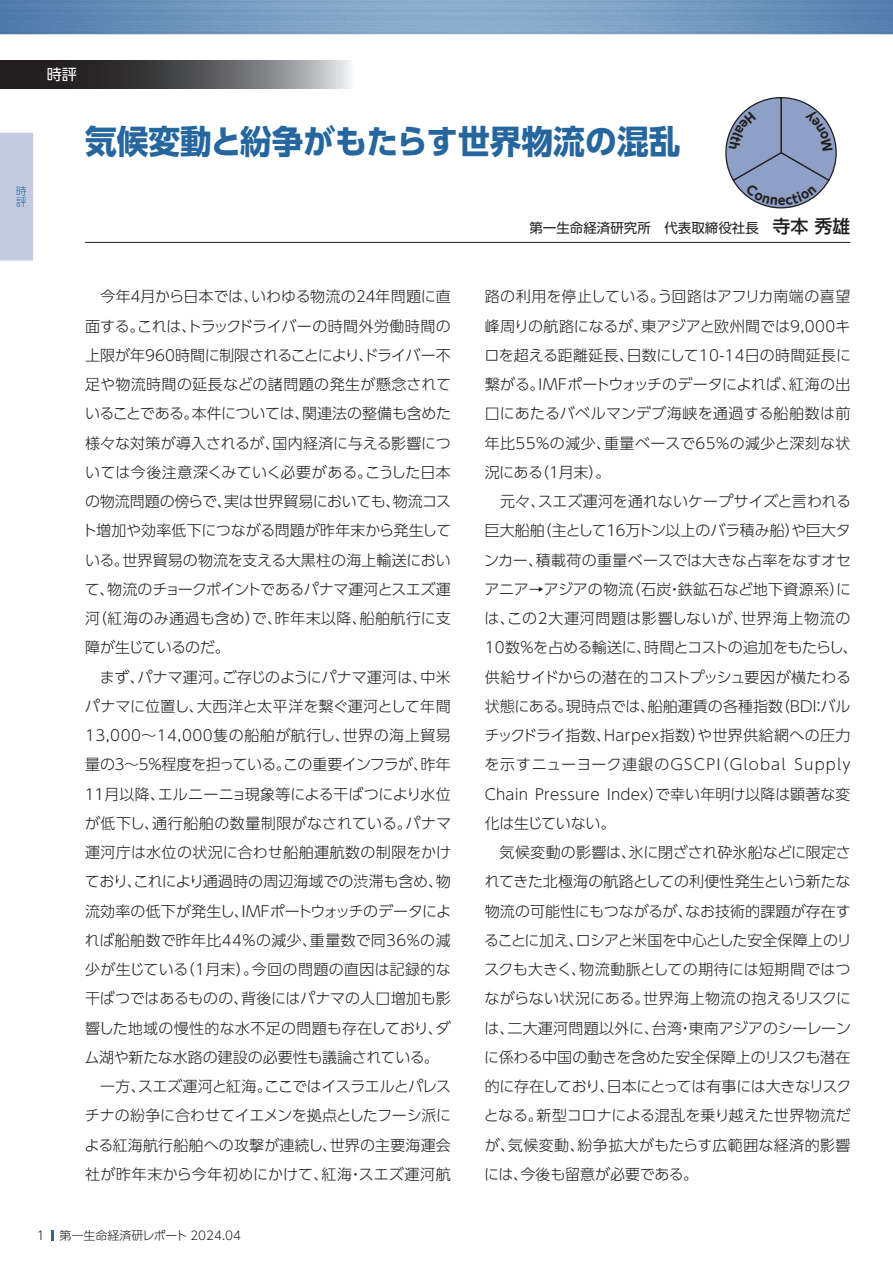
<style>
.page{position:relative;width:893px;height:1263px;background:#fff}
.page>*{position:absolute;margin:0;border:0;box-sizing:border-box;transform-origin:0 0}
.t1{font:700 33px "UD Shin Go Pro";color:#25669e;scale:.96 1}
.t2{font:300 15px/29.2px "UD Shin Go Pro";letter-spacing:.005em;color:#231f20}
.t3{font:15px "UD Shin Go Pro";color:#fff}
.t4{font:13.5px "UD Shin Go Pro";color:#231f20}
.t5{font:300 12px "UD Shin Go Pro";color:#231f20}
.t6{font:300 10.5px/10.5px "UD Shin Go Pro";color:#25669e}
.s1{font-weight:500;font-size:18px}
</style>
<div class="page">
<img style="left:0;top:0;width:893px;height:34px">
<svg style="left:51px;top:1230px;width:3px;height:11px"></svg>
<svg style="left:0;top:61px;width:351px;height:27px;background:#5a5a5b"></svg>
<hr style="left:85px;top:242px;width:765px;height:1px;background:#231f20">
<div style="left:0;top:132px;width:33px;height:129px;background:#c4cbe0"></div>
<svg style="left:725px;top:97px;width:112px;height:112px"></svg>
<p class="t6" style="left:16px;top:186px;width:12px">時評</p>
<p class="t3" style="left:47px;top:62px;width:32px">時評</p>
<h1 class="t1" style="left:85px;top:115px;width:622px">気候変動と紛争がもたらす世界物流の混乱</h1>
<p class="t4" style="left:529px;top:217px;width:322px">第一生命経済研究所　代表取締役社長　<span class="s1">寺本 秀雄</span></p>
<p class="t2" style="left:82px;top:281px;width:371px">　今年４月から日本では、いわゆる物流の２４年問題に直面する。これは、トラックドライバーの時間外労働時間の上限が年960時間に制限されることにより、ドライバー不足や物流時間の延長などの諸問題の発生が懸念されていることである。本件については、関連法の整備も含めた様々な対策が導入されるが、国内経済に与える影響については今後注意深くみていく必要がある。こうした日本の物流問題の傍らで、実は世界貿易においても、物流コスト増加や効率低下につながる問題が昨年末から発生している。世界貿易の物流を支える大黒柱の海上輸送において、物流のチョークポイントであるパナマ運河とスエズ運河（紅海のみ通過も含め）で、昨年末以降、船舶航行に支障が生じているのだ。<br>　まず、パナマ運河。ご存じのようにパナマ運河は、中米パナマに位置し、大西洋と太平洋を繋ぐ運河として年間<br>13,000～14,000隻の船舶が航行し、世界の海上貿易量の３～５%程度を担っている。この重要インフラが、昨年<br>１１月以降、エルニーニョ現象等による干ばつにより水位が低下し、通行船舶の数量制限がなされている。パナマ運河庁は水位の状況に合わせ船舶運航数の制限をかけており、これにより通過時の周辺海域での渋滞も含め、物流効率の低下が発生し、ＩＭＦポートウォッチのデータによれば船舶数で昨年比44％の減少、重量数で同36％の減少が生じている（1月末）。今回の問題の直因は記録的な干ばつではあるものの、背後にはパナマの人口増加も影響した地域の慢性的な水不足の問題も存在しており、ダム湖や新たな水路の建設の必要性も議論されている。　一方、スエズ運河と紅海。ここではイスラエルとパレスチナの紛争に合わせてイエメンを拠点としたフーシ派による紅海航行船舶への攻撃が連続し、世界の主要海運会社が昨年末から今年初めにかけて、紅海・スエズ運河航</p>
<p class="t2" style="left:484px;top:281px;width:376px">路の利用を停止している。う回路はアフリカ南端の喜望峰周りの航路になるが、東アジアと欧州間では9,000キロを超える距離延長、日数にして10-14日の時間延長に繋がる。ＩＭＦポートウォッチのデータによれば、紅海の出口にあたるバベルマンデブ海峡を通過する船舶数は前年比55%の減少、重量ベースで65%の減少と深刻な状況にある（1月末）。<br>　元々、スエズ運河を通れないケープサイズと言われる巨大船舶（主として１６万トン以上のバラ積み船）や巨大タンカー、積載荷の重量ベースでは大きな占率をなすオセアニア→アジアの物流（石炭・鉄鉱石など地下資源系）には、この2大運河問題は影響しないが、世界海上物流の<br>10数％を占める輸送に、時間とコストの追加をもたらし、供給サイドからの潜在的コストプッシュ要因が横たわる状態にある。現時点では、船舶運賃の各種指数（ＢＤＩ：バルチックドライ指数、Harpex指数）や世界供給網への圧力を示すニューヨーク連銀のGSCPI（Global Supply<br>Chain Pressure Index）で幸い年明け以降は顕著な変化は生じていない。<br>　気候変動の影響は、氷に閉ざされ砕氷船などに限定されてきた北極海の航路としての利便性発生という新たな物流の可能性にもつながるが、なお技術的課題が存在することに加え、ロシアと米国を中心とした安全保障上のリスクも大きく、物流動脈としての期待には短期間ではつながらない状況にある。世界海上物流の抱えるリスクには、二大運河問題以外に、台湾・東南アジアのシーレーンに係わる中国の動きを含めた安全保障上のリスクも潜在的に存在しており、日本にとっては有事には大きなリスクとなる。新型コロナによる混乱を乗り越えた世界物流だが、気候変動、紛争拡大がもたらす広範囲な経済的影響には、今後も留意が必要である。</p>
<p class="t5" style="left:37px;top:1225px;width:206px">1 第一生命経済研レポート 2024.04</p>
</div>
